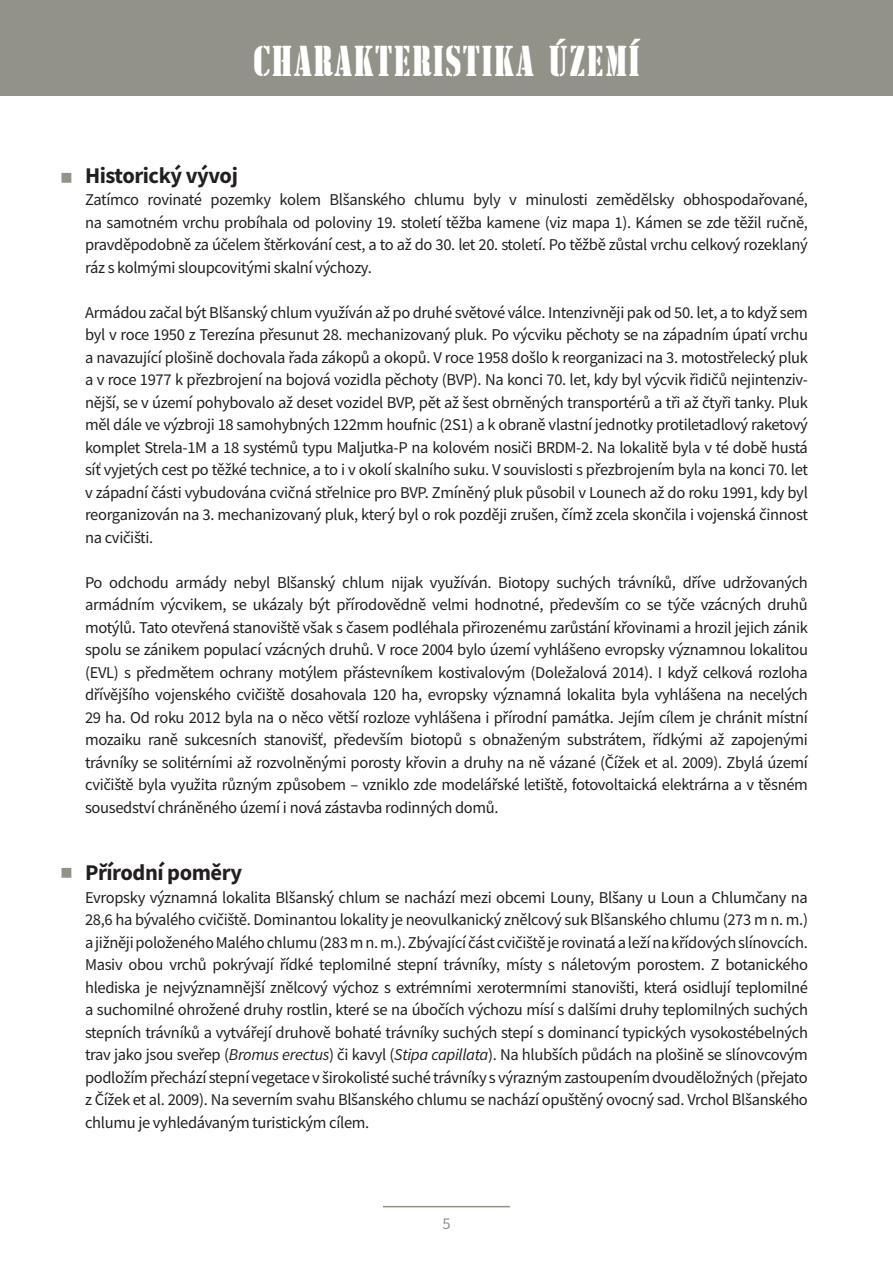
<style>
.page{position:relative;width:893px;height:1263px;background:#fff}
.page>*{position:absolute;margin:0;border:0;box-sizing:border-box;transform-origin:0 0}
.t1{font:45px "Stencil Com DCE";letter-spacing:.06em;color:#fff}
.t2{font:700 22.5px "Source Sans Pro";letter-spacing:-.02em;color:#231f20}
.t3{font:16.5px/22.5px "Source Sans Pro";letter-spacing:-.02em;color:#231f20;text-align:justify}
.t4{font:16.5px "Source Sans Pro";color:#929289}
.t5{font:300 12px "Source Sans Pro";color:#929289}
.s1{font-style:italic}
</style>
<div class="page">
<hr style="left:383px;top:1206px;width:126px;height:1px;background:#929289">
<div style="left:0;top:0;width:893px;height:96px;background:#929289"></div>
<p class="t1" style="left:254px;top:36px;width:387px">CHARAKTERISTIKA ÚZEMÍ</p>
<p class="t5" style="left:61px;top:170px;width:12px">■</p>
<p class="t2" style="left:85px;top:160px;width:154px">Historický vývoj</p>
<p class="t3" style="left:85px;top:188px;width:724px">Zatímco rovinaté pozemky kolem Blšanského chlumu byly v minulosti zemědělsky obhospodařované, na samotném vrchu probíhala od poloviny 19. století těžba kamene (viz mapa 1). Kámen se zde těžil ručně, pravděpodobně za účelem štěrkování cest, a to až do 30. let 20. století. Po těžbě zůstal vrchu celkový rozeklaný ráz s kolmými sloupcovitými skalní výchozy.</p>
<p class="t3" style="left:85px;top:301px;width:724px">Armádou začal být Blšanský chlum využíván až po druhé světové válce. Intenzivněji pak od 50. let, a to když sem byl v roce 1950 z Terezína přesunut 28. mechanizovaný pluk. Po výcviku pěchoty se na západním úpatí vrchu a navazující plošině dochovala řada zákopů a okopů. V roce 1958 došlo k reorganizaci na 3. motostřelecký pluk a v roce 1977 k přezbrojení na bojová vozidla pěchoty (BVP). Na konci 70. let, kdy byl výcvik řidičů nejintenziv&shy;nější, se v území pohybovalo až deset vozidel BVP, pět až šest obrněných transportérů a tři až čtyři tanky. Pluk měl dále ve výzbroji 18 samohybných 122mm houfnic (2S1) a k obraně vlastní jednotky protiletadlový raketový komplet Strela-1M a 18 systémů typu Maljutka-P na kolovém nosiči BRDM-2. Na lokalitě byla v té době hustá síť vyjetých cest po těžké technice, a to i v okolí skalního suku. V souvislosti s přezbrojením byla na konci 70. let v západní části vybudována cvičná střelnice pro BVP. Zmíněný pluk působil v Lounech až do roku 1991, kdy byl reorganizován na 3. mechanizovaný pluk, který byl o rok později zrušen, čímž zcela skončila i vojenská činnost na cvičišti.</p>
<p class="t3" style="left:85px;top:571px;width:724px">Po odchodu armády nebyl Blšanský chlum nijak využíván. Biotopy suchých trávníků, dříve udržovaných armádním výcvikem, se ukázaly být přírodovědně velmi hodnotné, především co se týče vzácných druhů motýlů. Tato otevřená stanoviště však s časem podléhala přirozenému zarůstání křovinami a hrozil jejich zánik spolu se zánikem populací vzácných druhů. V roce 2004 bylo území vyhlášeno evropsky významnou lokalitou (EVL) s předmětem ochrany motýlem přástevníkem kostivalovým (Doležalová 2014). I když celková rozloha dřívějšího vojenského cvičiště dosahovala 120 ha, evropsky významná lokalita byla vyhlášena na necelých 29 ha. Od roku 2012 byla na o něco větší rozloze vyhlášena i přírodní památka. Jejím cílem je chránit místní mozaiku raně sukcesních stanovišť, především biotopů s obnaženým substrátem, řídkými až zapojenými trávníky se solitérními až rozvolněnými porosty křovin a druhy na ně vázané (Čížek et al. 2009). Zbylá území cvičiště byla využita různým způsobem – vzniklo zde modelářské letiště, fotovoltaická elektrárna a v těsném sousedství chráněného území i nová zástavba rodinných domů.</p>
<p class="t5" style="left:61px;top:866px;width:12px">■</p>
<p class="t2" style="left:85px;top:857px;width:159px">Přírodní poměry</p>
<p class="t3" style="left:85px;top:886px;width:724px">Evropsky významná lokalita Blšanský chlum se nachází mezi obcemi Louny, Blšany u Loun a Chlumčany na 28,6 ha bývalého cvičiště. Dominantou lokality je neovulkanický znělcový suk Blšanského chlumu (273 m n. m.) a jižněji položeného Malého chlumu (283 m n. m.). Zbývající část cvičiště je rovinatá a leží na křídových slínovcích.<br>Masiv obou vrchů pokrývají řídké teplomilné stepní trávníky, místy s náletovým porostem. Z botanického hlediska je nejvýznamnější znělcový výchoz s extrémními xerotermními stanovišti, která osidlují teplomilné a suchomilné ohrožené druhy rostlin, které se na úbočích výchozu mísí s dalšími druhy teplomilných suchých stepních trávníků a vytvářejí druhově bohaté trávníky suchých stepí s dominancí typických vysokostébelných trav jako jsou sveřep (<span class="s1">Bromus erectus</span>) či kavyl (<span class="s1">Stipa capillata</span>). Na hlubších půdách na plošině se slínovcovým podložím přechází stepní vegetace v širokolisté suché trávníky s výrazným zastoupením dvouděložných (přejato z Čížek et al. 2009). Na severním svahu Blšanského chlumu se nachází opuštěný ovocný sad. Vrchol Blšanského chlumu je vyhledávaným turistickým cílem.</p>
<p class="t4" style="left:442px;top:1213px;width:10px">5</p>
</div>
